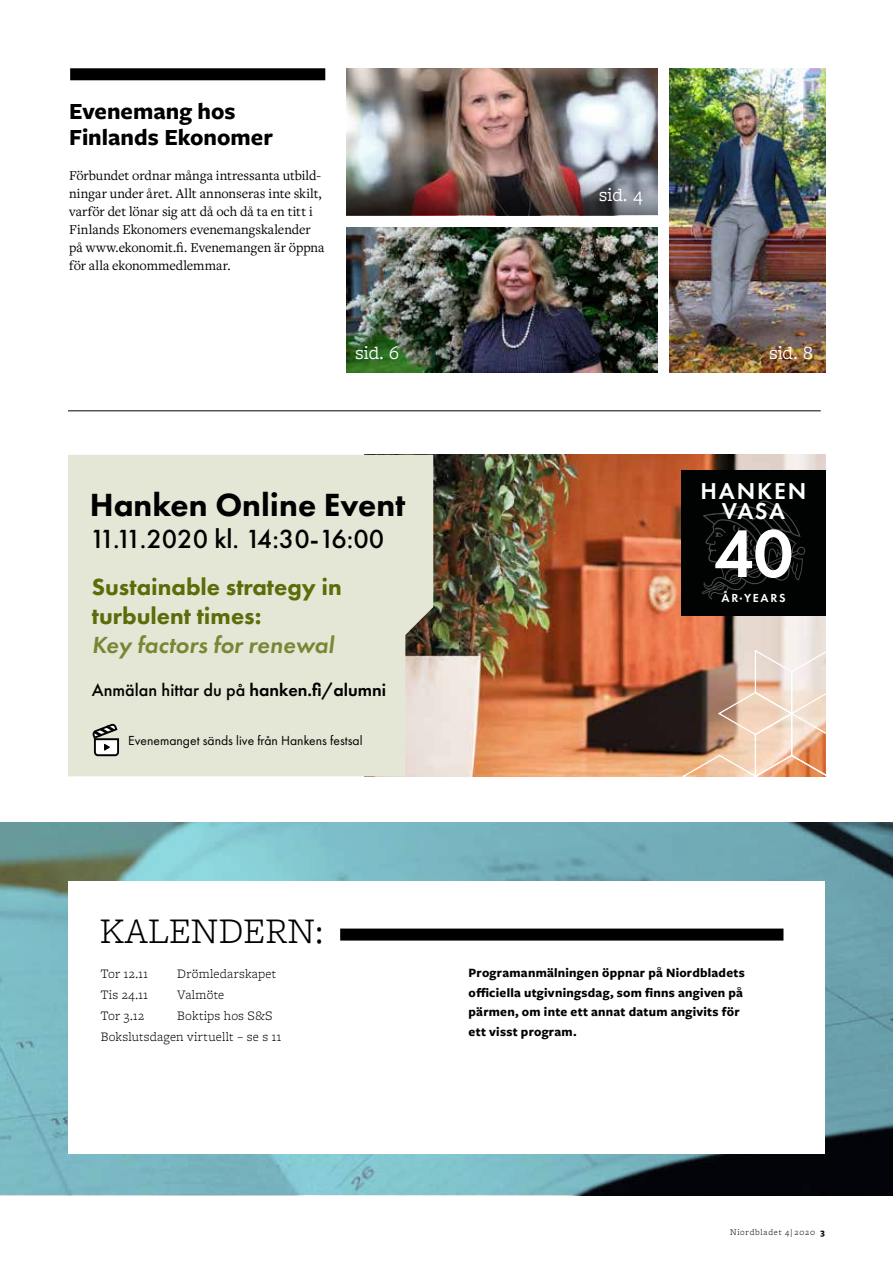
<style>
.page{position:relative;width:893px;height:1263px;background:#fff}
.page>*{position:absolute;margin:0;border:0;box-sizing:border-box;transform-origin:0 0}
.t1{font:600 69.9px "Futura PT";color:#fff}
.t2{font:300 37.5px "Freight Micro Pro";color:#000}
.t3{font:800 33.3px "Futura PT";color:#000}
.t4{font:500 27.15px "Futura PT";color:#000}
.t5{font:800 24.15px/29.1px "Futura PT";color:#5b6c08}
.t6{font:italic 600 24.15px "Futura PT";color:#798634}
.t7{font:700 24px/25.5px "Freight Sans Pro";color:#000}
.t8{font:600 23.85px/19.5px "Futura PT";letter-spacing:.08em;color:#fff;text-align:center}
.t9{font:19.5px "Freight Macro Pro";letter-spacing:-.01em;color:#fff}
.t10{font:500 18.15px "Futura PT";color:#000}
.t11{font:14.1px/18px "Freight Text Pro";letter-spacing:-.005em;color:#000}
.t12{font:13.65px "Futura PT";color:#000}
.t13{font:300 13.5px/21px "Freight Micro Pro";letter-spacing:.015em;color:#000}
.t14{font:700 13.2px/19.5px "Freight Sans Pro";letter-spacing:.02em;color:#000}
.t15{font:600 12.15px "Futura PT";letter-spacing:.14em;color:#fff}
.t16{font:300 9px "Freight Micro Pro";letter-spacing:.08em;color:#000}
.s1{font-weight:600}
.s2{font-family:"Freight Sans Pro";font-weight:700}
</style>
<div class="page">
<img style="left:670px;top:68px;width:155px;height:304px">
<img style="left:347px;top:227px;width:311px;height:145px">
<img style="left:347px;top:68px;width:311px;height:107px">
<img style="left:347px;top:175px;width:311px;height:40px">
<svg style="left:0;top:823px;width:893px;height:372px;background:#6a9ea7"></svg>
<div style="left:68px;top:881px;width:757px;height:272px;background:#fff"></div>
<div style="left:340px;top:928px;width:443px;height:12px;background:#000"></div>
<hr style="left:68px;top:410px;width:753px;height:1px;background:#000">
<img style="left:433px;top:455px;width:392px;height:321px">
<div style="left:68px;top:455px;width:365px;height:321px;background:#e4e7d5"></div>
<div style="left:681px;top:470px;width:144px;height:145px;background:#010202"></div>
<svg style="left:702px;top:500px;width:104px;height:100px"></svg>
<svg style="left:681px;top:648px;width:144px;height:128px;background:#cba893"></svg>
<svg style="left:92px;top:724px;width:27px;height:32px"></svg>
<div style="left:70px;top:68px;width:255px;height:12px;background:#000"></div>
<h3 class="t7" style="left:69px;top:98px;width:205px">Evenemang hos<br>Finlands Ekonomer</h3>
<p class="t11" style="left:69px;top:166px;width:257px">Förbundet ordnar många intressanta utbild&shy;ningar under året. Allt annonseras inte skilt, varför det lönar sig att då och då ta en titt i Finlands Ekonomers evenemangskalender på www.ekonomit.fi. Evenemangen är öppna för alla ekonommedlemmar.</p>
<h3 class="t9" style="left:599px;top:181px;width:45px">sid. 4</h3>
<h3 class="t9" style="left:355px;top:339px;width:46px">sid. 6</h3>
<h3 class="t9" style="left:769px;top:339px;width:45px">sid. 8</h3>
<h3 class="t3" style="left:90px;top:484px;width:317px">Hanken Online Event</h3>
<h3 class="t4" style="left:90px;top:523px;width:296px">11.11.2020 kl. 14:30-16:00</h3>
<h3 class="t5" style="left:92px;top:572px;width:252px">Sustainable strategy in turbulent times:</h3>
<h3 class="t6" style="left:92px;top:629px;width:243px">Key factors for renewal</h3>
<p class="t10" style="left:92px;top:679px;width:296px">Anmälan hittar du på <span class="s1">hanken.fi/alumni</span></p>
<p class="t12" style="left:128px;top:732px;width:236px">Evenemanget sänds live från Hankens festsal</p>
<h3 class="t8" style="left:700px;top:481px;width:108px">HANKEN<br>VASA</h3>
<h1 class="t1" style="left:714px;top:510px;width:81px">40</h1>
<p class="t15" style="left:721px;top:590px;width:66px">ÅR·YEARS</p>
<h2 class="t2" style="left:100px;top:905px;width:225px">KALENDERN:</h2>
<p class="t13" style="left:101px;top:962px;width:49px">Tor 12.11</p>
<p class="t13" style="left:177px;top:962px;width:100px">Drömledarskapet</p>
<p class="t13" style="left:101px;top:983px;width:49px">Tis 24.11</p>
<p class="t13" style="left:177px;top:983px;width:48px">Valmöte</p>
<p class="t13" style="left:101px;top:1004px;width:45px">Tor 3.12</p>
<p class="t13" style="left:101px;top:1004px;width:182px;text-indent:77px">Boktips hos S&amp;S<br>Bokslutsdagen virtuellt – se s 11</p>
<p class="t14" style="left:469px;top:963px;width:278px">Programanmälningen öppnar på Niordbladets officiella utgivningsdag, som finns angiven på pärmen, om inte ett annat datum angivits för ett visst program.</p>
<p class="t16" style="left:730px;top:1226px;width:96px">Niordbladet 4| 2020 <span class="s2">3</span></p>
</div>
